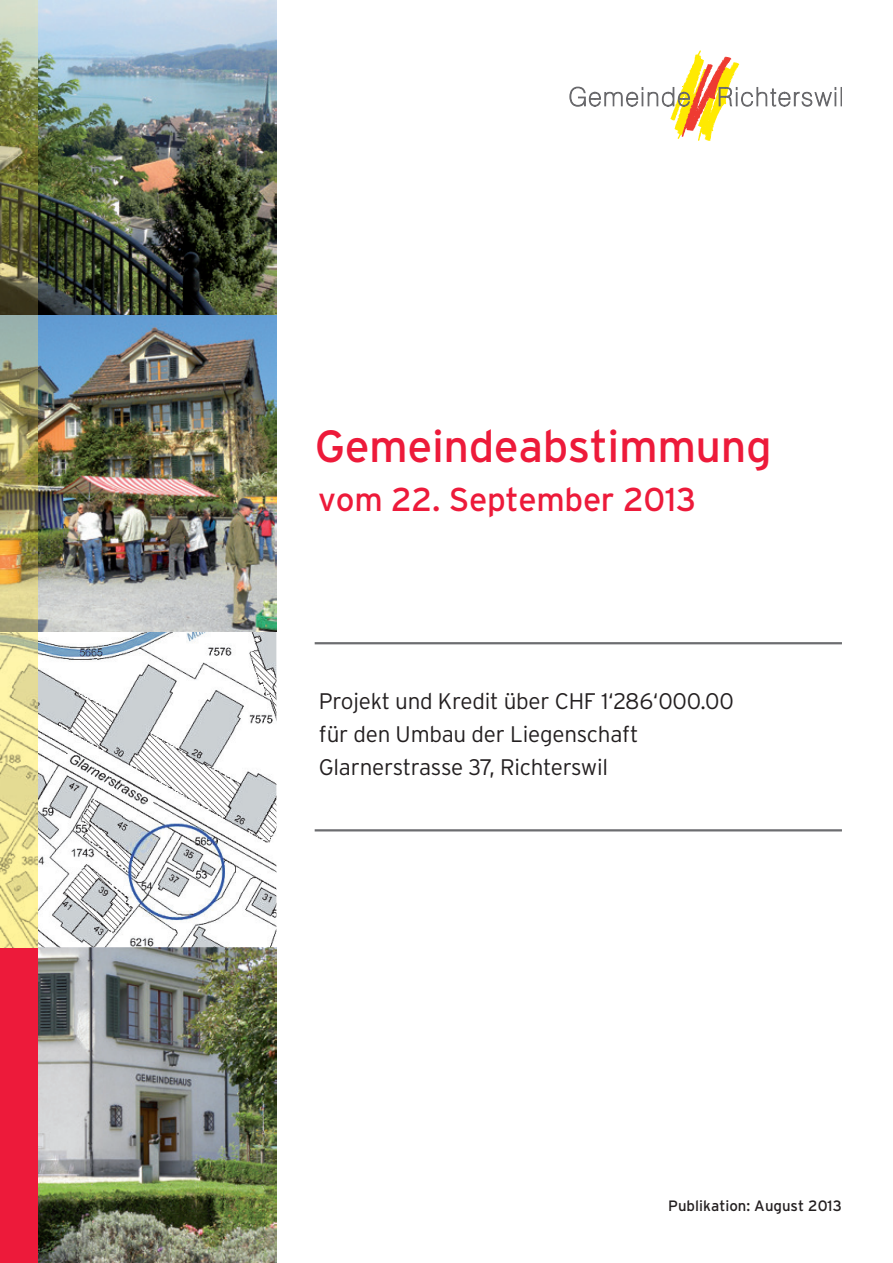
<style>
.page{position:relative;width:893px;height:1263px;background:#fff}
.page>*{position:absolute;margin:0;border:0;box-sizing:border-box;transform-origin:0 0}
.t1{font:45px "Interstate";letter-spacing:-.01em;color:#ed1a3a}
.t2{font:33px "Interstate";letter-spacing:-.01em;color:#ed1a3a}
.t3{font:300 22.5px/33px "Interstate";letter-spacing:-.01em;color:#231f20}
.t4{font:15px "Interstate";color:#231f20}
</style>
<div class="page">
<svg style="left:570px;top:50px;width:272px;height:91px"></svg>
<hr style="left:315px;top:829px;width:527px;height:2px;background:#6c6d70">
<hr style="left:315px;top:642px;width:527px;height:2px;background:#6c6d70">
<img style="left:37px;top:631px;width:239px;height:632px">
<img style="left:37px;top:0;width:239px;height:631px">
<div style="left:0;top:947px;width:37px;height:316px;background:#ed1a3a"></div>
<img style="left:0;top:0;width:37px;height:947px">
<h1 class="t1" style="left:315px;top:420px;width:458px">Gemeindeabstimmung</h1>
<h2 class="t2" style="left:318px;top:481px;width:379px">vom 22. September 2013</h2>
<p class="t3" style="left:319px;top:684px;width:416px">Projekt und Kredit über CHF 1‘286‘000.00 für den Umbau der Liegenschaft<br>Glarnerstrasse 37, Richterswil</p>
<p class="t4" style="left:668px;top:1197px;width:175px">Publikation: August 2013</p>
</div>
